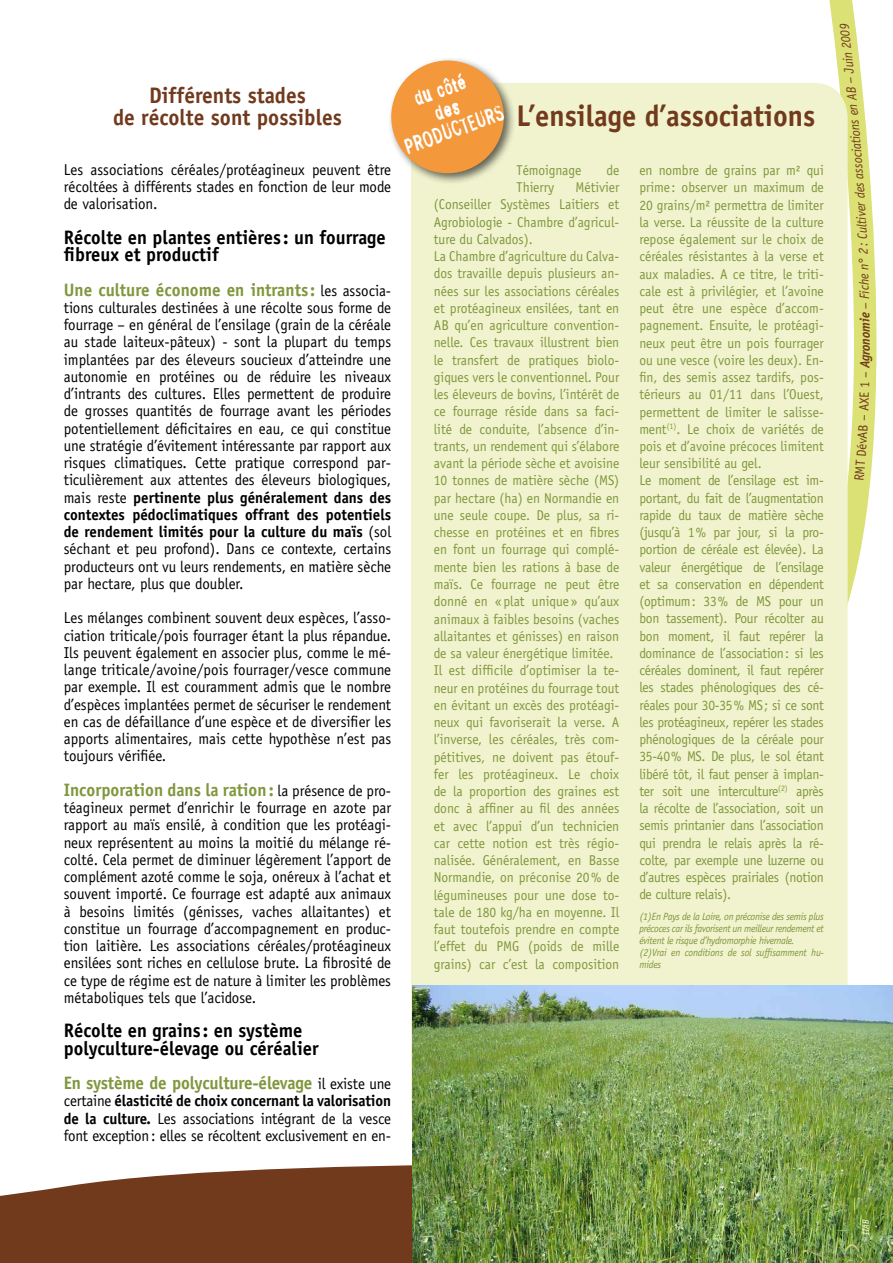
<style>
.page{position:relative;width:893px;height:1263px;background:#fff}
.page>*{position:absolute;margin:0;border:0;box-sizing:border-box;transform-origin:0 0}
.t1{font:700 30px "Officina Sans";color:#723a1d;scale:.95 1}
.t2{font:700 22.5px/22.5px "Officina Sans";color:#723a1d;text-align:center;scale:.95 1}
.t3{font:21px "Stamp Gothic";color:#fff;scale:.76 1}
.t4{font:21px "Stamp Gothic";color:#fff;scale:.8 1}
.t5{font:700 19.5px/17.2px "Officina Sans";color:#000;scale:.95 1}
.t6{font:700 18px "Officina Sans";color:#80973e;scale:.95 1}
.t7{font:15.75px/17.2px "Officina Sans";color:#000;text-align:justify;scale:.95 1}
.t8{font:14.25px/17.2px "Officina Sans";color:#80973e;scale:.95 1}
.t9{font:14.25px/17.2px "Officina Sans";letter-spacing:-.02em;color:#80973e;scale:.95 1}
.t10{font:italic 13.5px "Officina Sans";color:#723a1d;scale:.95 1}
.t11{font:italic 700 13.5px "Officina Sans";color:#723a1d;scale:.95 1}
.t12{font:italic 10.5px/12px "Officina Sans";letter-spacing:-.03em;color:#80973e;scale:.95 1}
.t13{font:italic 9px "Officina Sans";color:#fff;scale:.95 1}
.s1{font-weight:400;font-size:15.75px;color:#000}
.s2{font-weight:700}
.s3{font-weight:400}
</style>
<div class="page">
<svg style="left:0;top:1165px;width:412px;height:98px;background:#804e35"></svg>
<svg style="left:820px;top:0;width:57px;height:602px"></svg>
<div style="left:411px;top:83px;width:437px;height:1063px;background:#f1f3ce;border-radius:34px"></div>
<div style="left:387px;top:57px;width:129px;height:129px;background:#000;opacity:.6"></div>
<div style="left:391px;top:61px;width:113px;height:112px;background:#f3983b;border-radius:50%"></div>
<img style="left:412px;top:985px;width:481px;height:278px">
<div style="left:854px;top:362px;width:16px;height:118px;background:#dce175"></div>
<h2 class="t2" style="left:113px;top:84px;width:242px">Différents stades<br>de récolte sont possibles</h2>
<p class="t7" style="left:64px;top:161px;width:346px">Les associations céréales/protéagineux peuvent être récoltées à différents stades en fonction de leur mode de valorisation.</p>
<p class="t5" style="left:64px;top:228px;width:340px">Récolte en plantes entières : un fourrage fibreux et productif</p>
<p class="t6" style="left:64px;top:278px;width:346px">Une culture économe en intrants: <span class="s1">les associa-</span></p>
<p class="t7" style="left:64px;top:299px;width:346px">tions culturales destinées à une récolte sous forme de fourrage – en général de l’ensilage (grain de la céréale au stade laiteux-pâteux) - sont la plupart du temps implantées par des éleveurs soucieux d’atteindre une autonomie en protéines ou de réduire les niveaux d’intrants des cultures. Elles permettent de produire de grosses quantités de fourrage avant les périodes potentiellement déficitaires en eau, ce qui constitue une stratégie d’évitement intéressante par rapport aux risques climatiques. Cette pratique correspond par&shy;ticulièrement aux attentes des éleveurs biologiques, mais reste <span class="s2">pertinente plus généralement dans des contextes pédoclimatiques offrant des potentiels de rendement limités pour la culture du maïs</span> (sol séchant et peu profond). Dans ce contexte, certains producteurs ont vu leurs rendements, en matière sèche par hectare, plus que doubler.</p>
<p class="t7" style="left:64px;top:609px;width:346px">Les mélanges combinent souvent deux espèces, l’asso&shy;ciation triticale/pois fourrager étant la plus répandue.<br>Ils peuvent également en associer plus, comme le mé&shy;lange triticale/avoine/pois fourrager/vesce commune par exemple. Il est couramment admis que le nombre d’espèces implantées permet de sécuriser le rendement en cas de défaillance d’une espèce et de diversifier les apports alimentaires, mais cette hypothèse n’est pas toujours vérifiée.</p>
<p class="t6" style="left:64px;top:778px;width:346px">Incorporation dans la ration: <span class="s1">la présence de pro-</span></p>
<p class="t7" style="left:64px;top:799px;width:346px">téagineux permet d’enrichir le fourrage en azote par rapport au maïs ensilé, à condition que les protéagi&shy;neux représentent au moins la moitié du mélange ré&shy;colté. Cela permet de diminuer légèrement l’apport de complément azoté comme le soja, onéreux à l’achat et souvent importé. Ce fourrage est adapté aux animaux à besoins limités (génisses, vaches allaitantes) et constitue un fourrage d’accompagnement en produc&shy;tion laitière. Les associations céréales/protéagineux ensilées sont riches en cellulose brute. La fibrosité de ce type de régime est de nature à limiter les problèmes métaboliques tels que l’acidose.</p>
<p class="t5" style="left:64px;top:1022px;width:270px">Récolte en grains : en système polyculture-élevage ou céréalier</p>
<p class="t6" style="left:64px;top:1072px;width:346px">En système de polyculture-élevage <span class="s1">il existe une</span></p>
<p class="t7" style="left:64px;top:1092px;width:346px">certaine <span class="s2">élasticité de choix concernant la valorisation de la culture.</span> Les associations intégrant de la vesce font exception: elles se récoltent exclusivement en en-</p>
<h3 class="t4" style="left:410px;top:86px;width:70px;rotate:-20deg">du côté</h3>
<h3 class="t3" style="left:400px;top:134px;width:103px;rotate:-20deg">PRODUC TEURS</h3>
<h1 class="t1" style="left:517px;top:97px;width:316px">L’ensilage d’associations</h1>
<p class="t8" style="left:517px;top:161px;width:70px">Témoignage</p>
<p class="t8" style="left:606px;top:161px;width:15px">de</p>
<p class="t8" style="left:517px;top:179px;width:41px">Thierry</p>
<p class="t8" style="left:434px;top:179px;width:197px;text-indent:142px">Métivier (Conseiller Systèmes Laitiers et<br>Agrobiologie - Chambre d’agricul&shy;ture du Calvados).<br>La Chambre d’agriculture du Calva&shy;dos travaille depuis plusieurs an&shy;nées sur les associations céréales et protéagineux ensilées, tant en<br>AB qu’en agriculture convention&shy;nelle. Ces travaux illustrent bien le transfert de pratiques biolo&shy;giques vers le conventionnel. Pour les éleveurs de bovins, l’intérêt de ce fourrage réside dans sa faci&shy;lité de conduite, l’absence d’in&shy;trants, un rendement qui s’élabore avant la période sèche et avoisine<br>10 tonnes de matière sèche (MS) par hectare (ha) en Normandie en une seule coupe. De plus, sa ri&shy;chesse en protéines et en fibres en font un fourrage qui complé&shy;mente bien les rations à base de maïs. Ce fourrage ne peut être donné en « plat unique » qu’aux animaux à faibles besoins (vaches allaitantes et génisses) en raison de sa valeur énergétique limitée.<br>Il est difficile d’optimiser la te&shy;neur en protéines du fourrage tout en évitant un excès des protéagi&shy;neux qui favoriserait la verse. A l’inverse, les céréales, très com&shy;pétitives, ne doivent pas étouf&shy;fer les protéagineux. Le choix de la proportion des graines est donc à affiner au fil des années et avec l’appui d’un technicien car cette notion est très régio&shy;nalisée. Généralement, en Basse<br>Normandie, on préconise 20% de légumineuses pour une dose to&shy;tale de 180 kg/ha en moyenne. Il faut toutefois prendre en compte l’effet du PMG (poids de mille grains) car c’est la composition</p>
<p class="t9" style="left:639px;top:162px;width:196px">en nombre de grains par m² qui prime : observer un maximum de<br>20 grains/m² permettra de limiter la verse. La réussite de la culture repose également sur le choix de céréales résistantes à la verse et aux maladies. A ce titre, le triti&shy;cale est à privilégier, et l’avoine peut être une espèce d’accom&shy;pagnement. Ensuite, le protéagi&shy;neux peut être un pois fourrager ou une vesce (voire les deux). En&shy;fin, des semis assez tardifs, pos&shy;térieurs au 01/11 dans l’Ouest, permettent de limiter le salisse&shy;ment<sup>(1)</sup>. Le choix de variétés de pois et d’avoine précoces limitent leur sensibilité au gel.<br>Le moment de l’ensilage est im&shy;portant, du fait de l’augmentation rapide du taux de matière sèche (jusqu’à 1% par jour, si la pro&shy;portion de céréale est élevée). La valeur énergétique de l’ensilage et sa conservation en dépendent (optimum: 33% de MS pour un bon tassement). Pour récolter au bon moment, il faut repérer la dominance de l’association: si les céréales dominent, il faut repérer les stades phénologiques des cé&shy;réales pour 30-35% MS; si ce sont les protéagineux, repérer les stades phénologiques de la céréale pour<br>35-40% MS. De plus, le sol étant libéré tôt, il faut penser à implan&shy;ter soit une interculture<sup>(2)</sup> après la récolte de l’association, soit un semis printanier dans l’association qui prendra le relais après la ré&shy;colte, par exemple une luzerne ou d’autres espèces prairiales (notion de culture relais).</p>
<p class="t12" style="left:639px;top:910px;width:196px">(1)En Pays de la Loire, on préconise des semis plus précoces car ils favorisent un meilleur rendement et évitent le risque d’hydromorphie hivernale. (2)Vrai en conditions de sol suffisamment hu&shy;mides</p>
<p class="t10" style="left:839px;top:50px;width:28px;rotate:-97deg">2009</p>
<p class="t10" style="left:844px;top:101px;width:52px;rotate:-96deg">AB – Ju ni</p>
<p class="t10" style="left:849px;top:158px;width:58px;rotate:-95deg">ciations en</p>
<p class="t10" style="left:853px;top:207px;width:53px;rotate:-94deg">r des asso</p>
<p class="t10" style="left:855px;top:254px;width:52px;rotate:-93deg">2: Cultive</p>
<p class="t10" style="left:857px;top:294px;width:40px;rotate:-92deg">iche n°</p>
<p class="t11" style="left:857px;top:332px;width:42px;rotate:-91deg">mie <span class="s3">– F</span></p>
<p class="t11" style="left:857px;top:361px;width:33px;rotate:-90deg">grono</p>
<p class="t13" style="left:860px;top:1242px;width:26px;rotate:-90deg">© ITAB</p>
</div>
